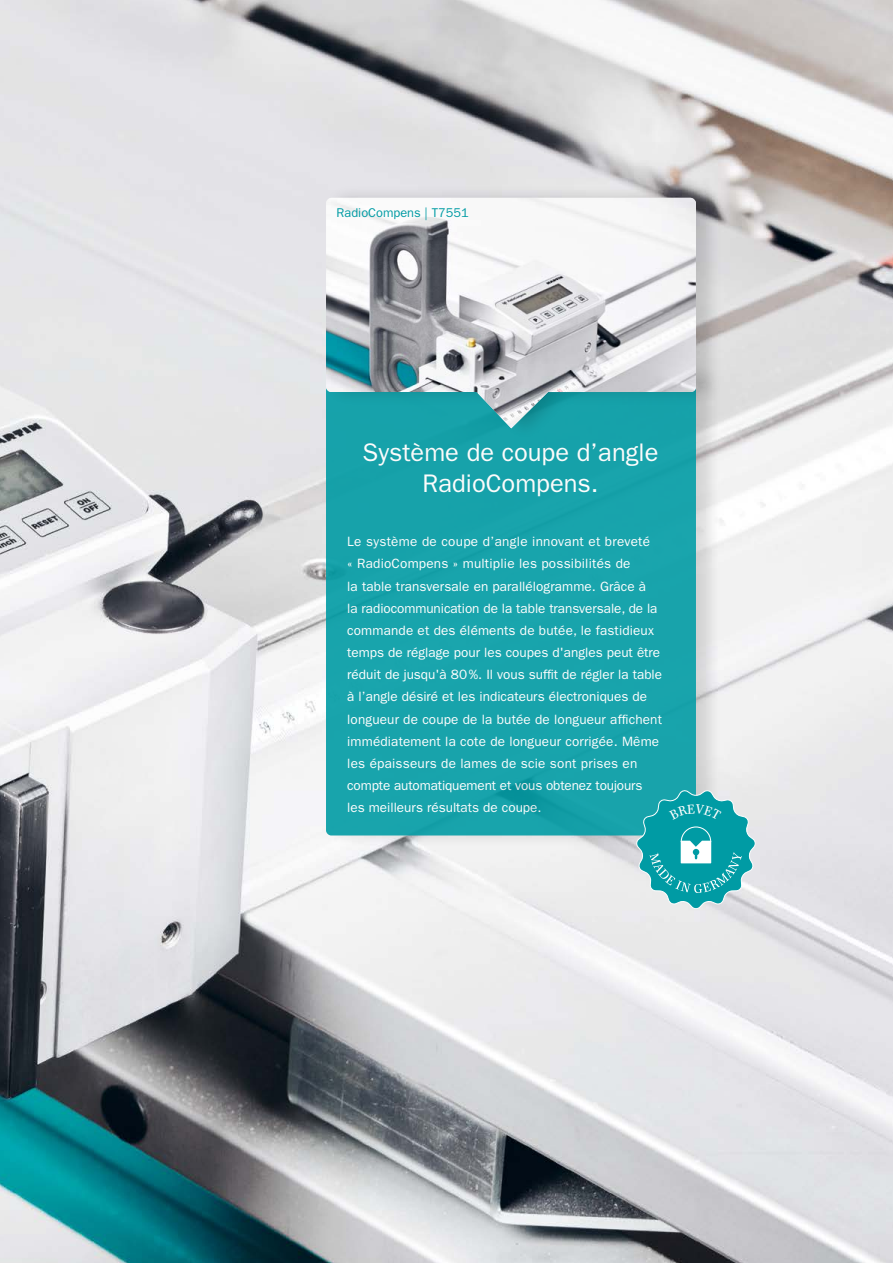
<style>
.page{position:relative;width:893px;height:1263px;background:#fff}
.page>*{position:absolute;margin:0;border:0;box-sizing:border-box;transform-origin:0 0}
.t1{font:25.5px/31.5px "ITC Franklin Gothic Std";color:#fff;text-align:center}
.t2{font:13.5px/22.2px "ITC Franklin Gothic Std";letter-spacing:.005em;color:#fff}
.t3{font:12.75px "ITC Franklin Gothic Std";color:#009ba4}
</style>
<div class="page">
<img style="left:0;top:0;width:893px;height:1263px">
<div style="left:325px;top:361px;width:397px;height:489px;background:#000;opacity:.15"></div>
<div style="left:326px;top:440px;width:370px;height:395px;background:#18a3ab"></div>
<div style="left:325px;top:184px;width:397px;height:256px;background:#000;opacity:.15"></div>
<img style="left:326px;top:198px;width:370px;height:230px">
<svg style="left:635px;top:789px;width:121px;height:121px;background:#4eb5bc"></svg>
<p class="t3" style="left:337px;top:206px;width:134px">RadioCompens | T7551</p>
<h1 class="t1" style="left:363px;top:437px;width:297px">Système de coupe d’angle<br>RadioCompens.</h1>
<p class="t2" style="left:347px;top:530px;width:316px">Le système de coupe d’angle innovant et breveté<br>« RadioCompens » multiplie les possibilités de<br>la table transversale en parallélogramme. Grâce à<br>la radiocommunication de la table transversale, de la commande et des éléments de butée, le fastidieux temps de réglage pour les coupes d'angles peut être réduit de jusqu'à 80%. Il vous suffit de régler la table à l’angle désiré et les indicateurs électroniques de longueur de coupe de la butée de longueur affichent immédiatement la cote de longueur corrigée. Même les épaisseurs de lames de scie sont prises en compte automatiquement et vous obtenez toujours les meilleurs résultats de coupe.</p>
</div>
